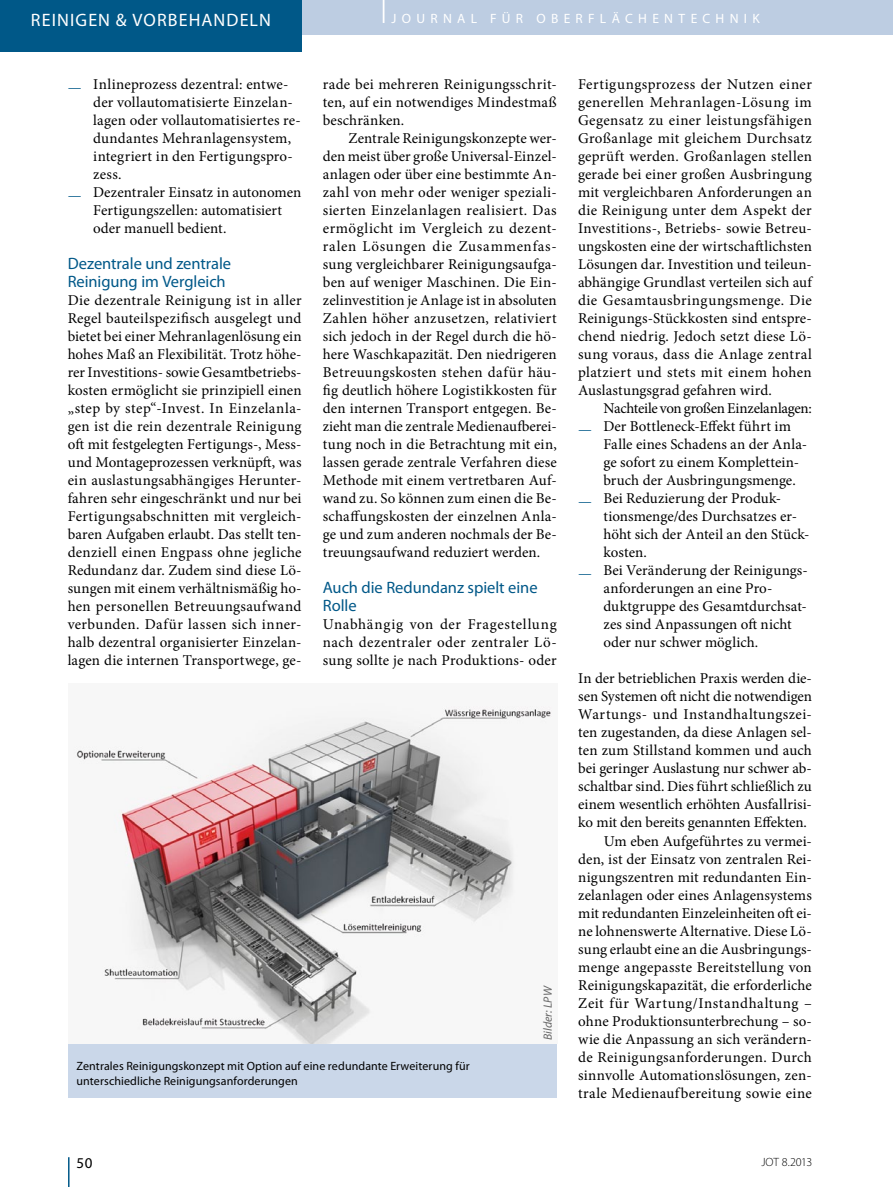
<style>
.page{position:relative;width:893px;height:1187px;background:#fff}
.page>*{position:absolute;margin:0;border:0;box-sizing:border-box;transform-origin:0 0}
.Rubrik{font:18px "Myriad Pro";letter-spacing:.065em;color:#fff}
.Zwischenüberschrift{font:16.5px/18px "Myriad Pro";letter-spacing:-.005em;color:#005888}
.Grundtext{font:15px/18px "Minion Pro";letter-spacing:.01em;color:#000;text-align:justify}
.Grundtext_Einzug{font:15px/18px "Minion Pro";letter-spacing:.005em;color:#000;text-align:justify}
.Aufzählung_Zeichen{font:15px/18px "Minion Pro";letter-spacing:.005em;color:#000}
.Grundtext_Einzug-2{font:15px "Minion Pro";letter-spacing:-.02em;color:#000}
.t1{font:15px "Myriad Pro";color:#000}
.t2{font:13.5px "Myriad Pro";letter-spacing:.395em;color:#fff}
.Bildunterschrift{font:12px/15px "Myriad Pro";letter-spacing:.01em;color:#000}
.Bildquelle{font:italic 12px "Myriad Pro";letter-spacing:.005em;color:#676767}
.t3{font:300 12px "Myriad Pro";letter-spacing:-.01em;color:#000}
.s1{color:#005888}
</style>
<div class="page">
<hr style="left:68px;top:1157px;width:2px;height:29px;background:#005888">
<div style="left:68px;top:1043px;width:488px;height:54px;background:#cad7e9"></div>
<img style="left:75px;top:706px;width:477px;height:337px">
<div style="left:0;top:0;width:893px;height:34px;background:#bdcde2"></div>
<div style="left:0;top:0;width:302px;height:51px;background:#005888"></div>
<svg style="left:383px;top:0;width:1px;height:23px"></svg>
<p class="Rubrik" style="left:31px;top:9px;width:242px">REINIGEN &amp; VORBEHANDELN</p>
<p class="t2" style="left:391px;top:10px;width:370px">JOURNAL FÜR OBERFLÄCHENTECHNIK</p>
<p class="Aufzählung_Zeichen" style="left:93px;top:75px;width:209px;text-indent:-26px"><span class="s1">—</span> Inlineprozess dezentral: entwe&shy;der vollautomatisierte Einzelan&shy;lagen oder vollautomatisiertes re&shy;dundantes Mehranlagensystem, integriert in den Fertigungspro&shy;zess.</p>
<p class="Aufzählung_Zeichen" style="left:93px;top:183px;width:210px;text-indent:-26px"><span class="s1">—</span> Dezentraler Einsatz in autonomen<br>Fertigungszellen: automatisiert oder manuell bedient.</p>
<p class="Zwischenüberschrift" style="left:68px;top:254px;width:165px">Dezentrale und zentrale<br>Reinigung im Vergleich</p>
<p class="Grundtext" style="left:68px;top:291px;width:235px">Die dezentrale Reinigung ist in aller Regel bauteilspezifisch ausgelegt und bietet bei einer Mehranlagenlösung ein hohes Maß an Flexibilität. Trotz höhe&shy;rer Investitions- sowie Gesamtbetriebs&shy;kosten ermöglicht sie prinzipiell einen „step by step“-Invest. In Einzelanla&shy;gen ist die rein dezentrale Reinigung oft mit festgelegten Fertigungs-, Mess&shy;und Montageprozessen verknüpft, was ein auslastungsabhängiges Herunter&shy;fahren sehr eingeschränkt und nur bei Fertigungsabschnitten mit vergleich&shy;baren Aufgaben erlaubt. Das stellt ten&shy;denziell einen Engpass ohne jegliche Redundanz dar. Zudem sind diese Lö&shy;sungen mit einem verhältnismäßig ho&shy;hen personellen Betreuungsaufwand verbunden. Dafür lassen sich inner&shy;halb dezentral organisierter Einzelan&shy;lagen die internen Transportwege, ge-</p>
<p class="Grundtext" style="left:323px;top:75px;width:235px">rade bei mehreren Reinigungsschrit&shy;ten, auf ein notwendiges Mindestmaß beschränken.</p>
<p class="Grundtext_Einzug" style="left:323px;top:129px;width:235px;text-indent:26px">Zentrale Reinigungskonzepte wer&shy;den meist über große Universal-Einzel&shy;anlagen oder über eine bestimmte An&shy;zahl von mehr oder weniger speziali&shy;sierten Einzelanlagen realisiert. Das ermöglicht im Vergleich zu dezent&shy;ralen Lösungen die Zusammenfas&shy;sung vergleichbarer Reinigungsaufga&shy;ben auf weniger Maschinen. Die Ein&shy;zelinvestition je Anlage ist in absoluten Zahlen höher anzusetzen, relativiert sich jedoch in der Regel durch die hö&shy;here Waschkapazität. Den niedrigeren Betreuungskosten stehen dafür häu&shy;fig deutlich höhere Logistikkosten für den internen Transport entgegen. Be&shy;zieht man die zentrale Medienaufberei&shy;tung noch in die Betrachtung mit ein, lassen gerade zentrale Verfahren diese Methode mit einem vertretbaren Auf&shy;wand zu. So können zum einen die Be&shy;schaffungskosten der einzelnen Anla&shy;ge und zum anderen nochmals der Be&shy;treuungsaufwand reduziert werden.</p>
<p class="Zwischenüberschrift" style="left:323px;top:578px;width:216px">Auch die Redundanz spielt eine<br>Rolle</p>
<p class="Grundtext" style="left:323px;top:615px;width:235px">Unabhängig von der Fragestellung nach dezentraler oder zentraler Lö&shy;sung sollte je nach Produktions- oder</p>
<p class="Bildquelle" style="left:540px;top:1040px;width:56px;rotate:-90deg">Bilder: LPW</p>
<p class="Bildunterschrift" style="left:77px;top:1057px;width:395px">Zentrales Reinigungskonzept mit Option auf eine redundante Erweiterung für unterschiedliche Reinigungsanforderungen</p>
<p class="Grundtext" style="left:578px;top:75px;width:235px">Fertigungsprozess der Nutzen einer generellen Mehranlagen-Lösung im Gegensatz zu einer leistungsfähigen Großanlage mit gleichem Durchsatz geprüft werden. Großanlagen stellen gerade bei einer großen Ausbringung mit vergleichbaren Anforderungen an die Reinigung unter dem Aspekt der Investitions-, Betriebs- sowie Betreu&shy;ungskosten eine der wirtschaftlichsten Lösungen dar. Investition und teileun&shy;abhängige Grundlast verteilen sich auf die Gesamtausbringungsmenge. Die Reinigungs-Stückkosten sind entspre&shy;chend niedrig. Jedoch setzt diese Lö&shy;sung voraus, dass die Anlage zentral platziert und stets mit einem hohen Auslastungsgrad gefahren wird.</p>
<p class="Grundtext_Einzug-2" style="left:603px;top:398px;width:210px">Nachteile von großen Einzelanlagen:</p>
<p class="Aufzählung_Zeichen" style="left:603px;top:417px;width:205px;text-indent:-26px"><span class="s1">—</span> Der Bottleneck-Effekt führt im<br>Falle eines Schadens an der Anla&shy;ge sofort zu einem Komplettein&shy;bruch der Ausbringungsmenge.</p>
<p class="Aufzählung_Zeichen" style="left:603px;top:489px;width:208px;text-indent:-26px"><span class="s1">—</span> Bei Reduzierung der Produk&shy;tionsmenge/des Durchsatzes er&shy;höht sich der Anteil an den Stück&shy;kosten.</p>
<p class="Aufzählung_Zeichen" style="left:603px;top:561px;width:206px;text-indent:-26px"><span class="s1">—</span> Bei Veränderung der Reinigungs&shy;anforderungen an eine Pro&shy;duktgruppe des Gesamtdurchsat&shy;zes sind Anpassungen oft nicht oder nur schwer möglich.</p>
<p class="Grundtext" style="left:578px;top:669px;width:235px">In der betrieblichen Praxis werden die&shy;sen Systemen oft nicht die notwendigen Wartungs- und Instandhaltungszei&shy;ten zugestanden, da diese Anlagen sel&shy;ten zum Stillstand kommen und auch bei geringer Auslastung nur schwer ab&shy;schaltbar sind. Dies führt schließlich zu einem wesentlich erhöhten Ausfallrisi&shy;ko mit den bereits genannten Effekten.</p>
<p class="Grundtext_Einzug" style="left:578px;top:831px;width:235px;text-indent:26px">Um eben Aufgeführtes zu vermei&shy;den, ist der Einsatz von zentralen Rei&shy;nigungszentren mit redundanten Ein&shy;zelanlagen oder eines Anlagensystems mit redundanten Einzeleinheiten oft ei&shy;ne lohnenswerte Alternative. Diese Lö&shy;sung erlaubt eine an die Ausbringungs&shy;menge angepasste Bereitstellung von Reinigungskapazität, die erforderliche Zeit für Wartung/Instandhaltung – ohne Produktionsunterbrechung – so&shy;wie die Anpassung an sich verändern&shy;de Reinigungsanforderungen. Durch sinnvolle Automationslösungen, zen&shy;trale Medienaufbereitung sowie eine</p>
<p class="t1" style="left:77px;top:1154px;width:17px">50</p>
<p class="t3" style="left:761px;top:1155px;width:52px">JOT 8.2013</p>
</div>
